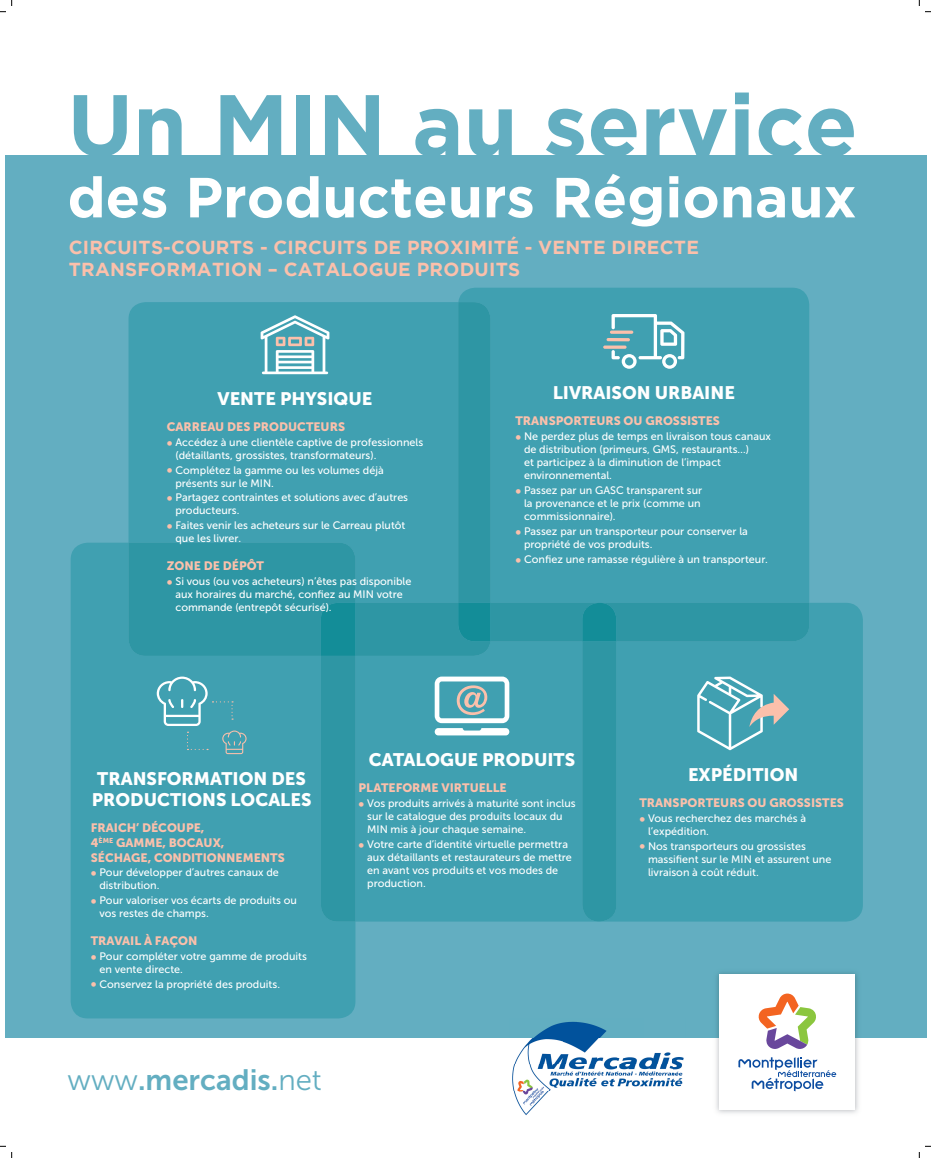
<style>
.page{position:relative;width:931px;height:1158px;background:#fff}
.page>*{position:absolute;margin:0;border:0;box-sizing:border-box;transform-origin:0 0}
.t1{font:700 86.72px "Gotham";color:#63aec1}
.t2{font:700 56.4px "Gotham";color:#fff}
.t3{font:29.32px "Museo Sans 700";color:#63aec1}
.t4{font:700 18.8px/22.6px "Gotham";letter-spacing:.015em;color:#fbc0ab}
.t5{font:18px/21.6px "Museo Sans 900";color:#fff;text-align:center}
.t6{font:12.16px/14.6px "Museo Sans 900";color:#fbc0ab}
.t7{font:10.8px/13px "Museo Sans 500";color:#fff}
.s1{font-family:"Museo Sans 900";font-size:12.4px;color:#fbc0ab}
.s2{font-family:"Museo Sans 300"}
</style>
<div class="page">
<div style="left:5px;top:155px;width:921px;height:882px;background:#63aec1"></div>
<div style="left:809px;top:602px;width:53px;height:319px;background:#40a0b1"></div>
<div style="left:71px;top:542px;width:284px;height:476px;background:#40a0b1"></div>
<svg style="left:458px;top:287px;width:351px;height:15px;fill:#40a0b1"></svg>
<img style="left:509px;top:1021px;width:176px;height:94px">
<svg style="left:128px;top:302px;width:681px;height:619px"></svg>
<img style="left:712px;top:972px;width:150px;height:142px">
<svg style="left:719px;top:974px;width:135px;height:135px"></svg>
<svg style="left:0;top:0;width:13px;height:13px"></svg>
<svg style="left:0;top:1145px;width:13px;height:12px"></svg>
<svg style="left:919px;top:0;width:11px;height:13px"></svg>
<svg style="left:919px;top:1145px;width:11px;height:12px"></svg>
<h1 class="t1" style="left:67px;top:75px;width:791px">Un MIN au service</h1>
<h2 class="t2" style="left:67px;top:165px;width:790px">des Producteurs Régionaux</h2>
<h3 class="t4" style="left:69px;top:235px;width:631px">CIRCUITS-COURTS - CIRCUITS DE PROXIMITÉ - VENTE DIRECTE<br>TRANSFORMATION – CATALOGUE PRODUITS</h3>
<h3 class="t5" style="left:217px;top:387px;width:156px">VENTE PHYSIQUE</h3>
<p class="t6" style="left:167px;top:419px;width:180px">CARREAU DES PRODUCTEURS</p>
<p class="t7" style="left:175px;top:435px;width:249px;text-indent:-9px"><span class="s1">•</span> Accédez à une clientèle captive de professionnels (détaillants, grossistes, transformateurs).</p>
<p class="t7" style="left:175px;top:463px;width:210px;text-indent:-9px"><span class="s1">•</span> Complétez la gamme ou les volumes déjà présents sur le MIN.</p>
<p class="t7" style="left:175px;top:491px;width:234px;text-indent:-9px"><span class="s1">•</span> Partagez contraintes et solutions avec d’autres producteurs.</p>
<p class="t7" style="left:175px;top:519px;width:231px;text-indent:-9px"><span class="s1">•</span> Faites venir les acheteurs sur le Carreau plutôt que les livrer.</p>
<p class="t6" style="left:167px;top:558px;width:99px">ZONE DE DÉPÔT</p>
<p class="t7" style="left:175px;top:574px;width:237px;text-indent:-9px"><span class="s1">•</span> Si vous (ou vos acheteurs) n’êtes pas disponible aux horaires du marché, confiez au MIN votre commande (entrepôt sécurisé).</p>
<h3 class="t5" style="left:552px;top:382px;width:184px">LIVRAISON URBAINE</h3>
<p class="t6" style="left:515px;top:414px;width:206px">TRANSPORTEURS OU GROSSISTES</p>
<p class="t7" style="left:524px;top:430px;width:248px;text-indent:-9px"><span class="s1">•</span> Ne perdez plus de temps en livraison tous canaux de distribution (primeurs, GMS, restaurants…)<br>et participez à la diminution de l’impact environnemental.</p>
<p class="t7" style="left:524px;top:484px;width:180px;text-indent:-9px"><span class="s1">•</span> Passez par un GASC transparent sur la provenance et le prix (comme un commissionnaire).</p>
<p class="t7" style="left:524px;top:524px;width:225px;text-indent:-9px"><span class="s1">•</span> Passez par un transporteur pour conserver la propriété de vos produits.</p>
<p class="t7" style="left:515px;top:552px;width:254px"><span class="s1">•</span> Confiez une ramasse régulière à un transporteur.</p>
<h3 class="t5" style="left:92px;top:767px;width:221px">TRANSFORMATION DES<br>PRODUCTIONS LOCALES</h3>
<p class="t6" style="left:91px;top:820px;width:195px">FRAICH’ DÉCOUPE,<br>4<sup>ÈME</sup> GAMME, BOCAUX,<br>SÉCHAGE, CONDITIONNEMENTS</p>
<p class="t7" style="left:99px;top:866px;width:181px;text-indent:-9px"><span class="s1">•</span> Pour développer d’autres canaux de distribution.</p>
<p class="t7" style="left:99px;top:894px;width:199px;text-indent:-9px"><span class="s1">•</span> Pour valoriser vos écarts de produits ou vos restes de champs.</p>
<p class="t6" style="left:91px;top:933px;width:108px">TRAVAIL À FAÇON</p>
<p class="t7" style="left:99px;top:949px;width:209px;text-indent:-9px"><span class="s1">•</span> Pour compléter votre gamme de produits en vente directe.</p>
<p class="t7" style="left:91px;top:977px;width:191px"><span class="s1">•</span> Conservez la propriété des produits.</p>
<h3 class="t3" style="left:67px;top:1063px;width:256px"><span class="s2">www</span>.mercadis.<span class="s2">net</span></h3>
<h3 class="t5" style="left:369px;top:748px;width:208px">CATALOGUE PRODUITS</h3>
<p class="t6" style="left:358px;top:780px;width:150px">PLATEFORME VIRTUELLE</p>
<p class="t7" style="left:367px;top:796px;width:210px;text-indent:-9px"><span class="s1">•</span> Vos produits arrivés à maturité sont inclus sur le catalogue des produits locaux du<br>MIN mis à jour chaque semaine.</p>
<p class="t7" style="left:367px;top:837px;width:206px;text-indent:-9px"><span class="s1">•</span> Votre carte d’identité virtuelle permettra aux détaillants et restaurateurs de mettre en avant vos produits et vos modes de production.</p>
<h3 class="t5" style="left:688px;top:763px;width:112px">EXPÉDITION</h3>
<p class="t6" style="left:639px;top:795px;width:206px">TRANSPORTEURS OU GROSSISTES</p>
<p class="t7" style="left:648px;top:811px;width:159px;text-indent:-9px"><span class="s1">•</span> Vous recherchez des marchés à l’expédition.</p>
<p class="t7" style="left:648px;top:839px;width:185px;text-indent:-9px"><span class="s1">•</span> Nos transporteurs ou grossistes massifient sur le MIN et assurent une livraison à coût réduit.</p>
</div>
